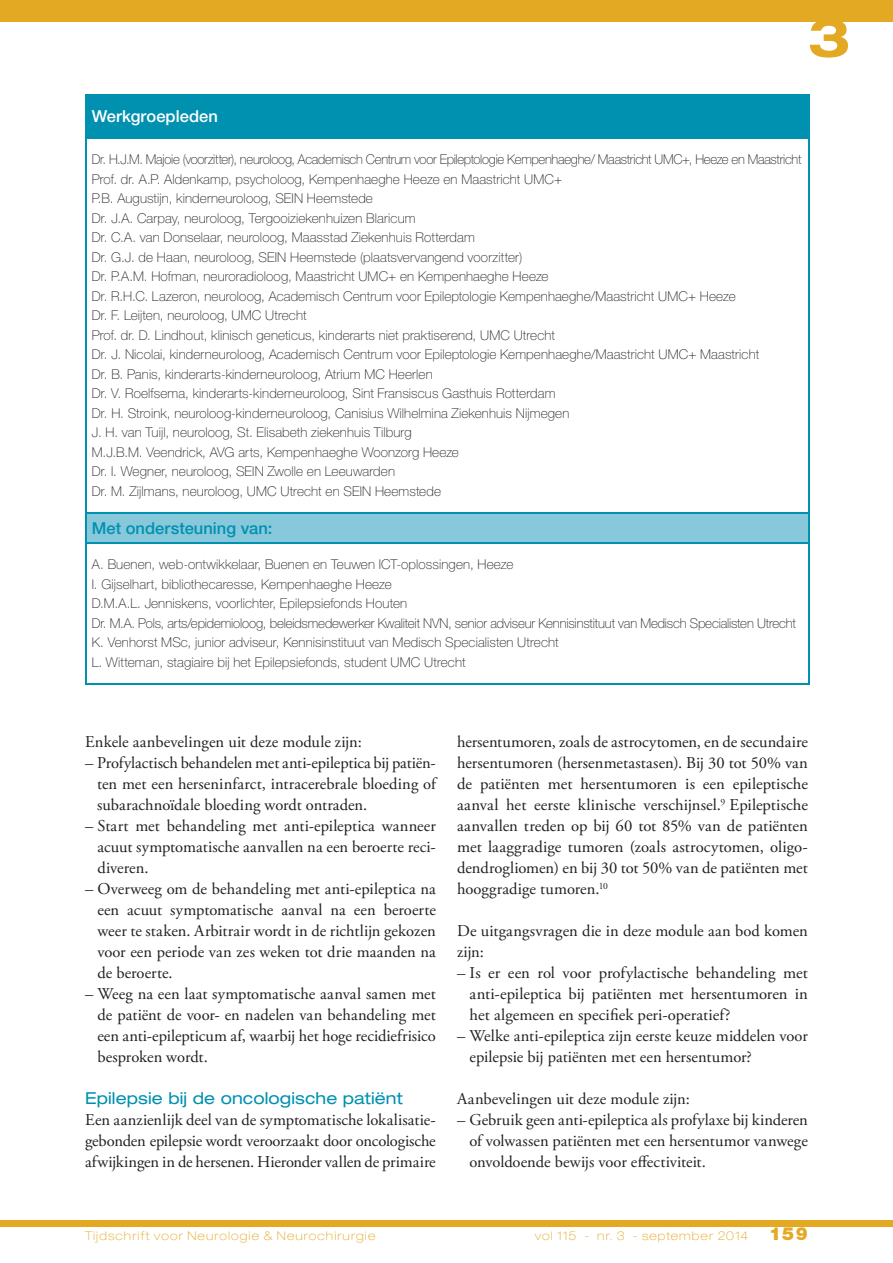
<style>
.page{position:relative;width:893px;height:1263px;background:#fff}
.page>*{position:absolute;margin:0;border:0;box-sizing:border-box;transform-origin:0 0}
.t1{font:700 expanded 52.5px "Helvetica Neue LT Std";color:#e4a922}
.t2{font:16.5px/21px "Adobe Garamond Pro";color:#231f20;text-align:justify}
.t3{font:expanded 16.5px "Helvetica Neue LT Std";letter-spacing:.005em;color:#0091b1}
.t4{font:500 16.5px "Helvetica Neue LT Std";letter-spacing:.005em;color:#0091b1}
.t5{font:500 16.5px "Helvetica Neue LT Std";letter-spacing:.005em;color:#fff}
.t6{font:100 13.5px/19.5px "Helvetica Neue LT Std";letter-spacing:.01em;color:#231f20}
.t7{font:100 expanded 12px "Helvetica Neue LT Std";letter-spacing:.09em;color:#e4a922}
.s1{font-weight:900;font-stretch:normal;font-size:18px}
</style>
<div class="page">
<div style="left:0;top:1220px;width:893px;height:7px;background:#e4a922"></div>
<div style="left:0;top:0;width:893px;height:21px;background:#e4a922"></div>
<div style="left:86px;top:95px;width:723px;height:43px;background:#0091b1"></div>
<div style="left:86px;top:513px;width:723px;height:30px;background:#87c8db"></div>
<svg style="left:87px;top:512px;width:16px;height:2px"></svg>
<hr style="left:103px;top:512px;width:705px;height:2px;background:#0091b1">
<svg style="left:87px;top:542px;width:16px;height:1px"></svg>
<hr style="left:103px;top:542px;width:705px;height:1px;background:#0091b1">
<svg style="left:85px;top:137px;width:18px;height:2px"></svg>
<hr style="left:103px;top:137px;width:705px;height:2px;background:#0091b1">
<hr style="left:85px;top:96px;width:2px;height:41px;background:#0091b1">
<svg style="left:85px;top:683px;width:18px;height:2px"></svg>
<hr style="left:103px;top:683px;width:706px;height:2px;background:#0091b1">
<hr style="left:85px;top:139px;width:2px;height:374px;background:#0091b1">
<hr style="left:808px;top:138px;width:1px;height:375px;background:#0091b1">
<hr style="left:85px;top:513px;width:2px;height:30px;background:#0091b1">
<hr style="left:808px;top:513px;width:1px;height:30px;background:#0091b1">
<hr style="left:85px;top:543px;width:2px;height:140px;background:#0091b1">
<hr style="left:808px;top:543px;width:1px;height:140px;background:#0091b1">
<h1 class="t1" style="left:808px;top:5px;width:44px">3</h1>
<p class="t5" style="left:92px;top:107px;width:128px">Werkgroepleden</p>
<p class="t6" style="left:92px;top:150px;width:711px">Dr. H.J.M. Majoie (voorzitter), neuroloog, Academisch Centrum voor Epileptologie Kempenhaeghe/ Maastricht UMC+, Heeze en Maastricht Prof. dr. A.P. Aldenkamp, psycholoog, Kempenhaeghe Heeze en Maastricht UMC+<br>P.B. Augustijn, kinderneuroloog, SEIN Heemstede<br>Dr. J.A. Carpay, neuroloog, Tergooiziekenhuizen Blaricum<br>Dr. C.A. van Donselaar, neuroloog, Maasstad Ziekenhuis Rotterdam<br>Dr. G.J. de Haan, neuroloog, SEIN Heemstede (plaatsvervangend voorzitter)<br>Dr. P.A.M. Hofman, neuroradioloog, Maastricht UMC+ en Kempenhaeghe Heeze<br>Dr. R.H.C. Lazeron, neuroloog, Academisch Centrum voor Epileptologie Kempenhaeghe/Maastricht UMC+ Heeze<br>Dr. F. Leijten, neuroloog, UMC Utrecht<br>Prof. dr. D. Lindhout, klinisch geneticus, kinderarts niet praktiserend, UMC Utrecht<br>Dr. J. Nicolai, kinderneuroloog, Academisch Centrum voor Epileptologie Kempenhaeghe/Maastricht UMC+ Maastricht<br>Dr. B. Panis, kinderarts-kinderneuroloog, Atrium MC Heerlen<br>Dr. V. Roelfsema, kinderarts-kinderneuroloog, Sint Fransiscus Gasthuis Rotterdam<br>Dr. H. Stroink, neuroloog-kinderneuroloog, Canisius Wilhelmina Ziekenhuis Nijmegen<br>J. H. van Tuijl, neuroloog, St. Elisabeth ziekenhuis Tilburg<br>M.J.B.M. Veendrick, AVG arts, Kempenhaeghe Woonzorg Heeze<br>Dr. I. Wegner, neuroloog, SEIN Zwolle en Leeuwarden<br>Dr. M. Zijlmans, neuroloog, UMC Utrecht en SEIN Heemstede</p>
<p class="t4" style="left:92px;top:518px;width:182px">Met ondersteuning van:</p>
<p class="t6" style="left:92px;top:555px;width:706px">A. Buenen, web-ontwikkelaar, Buenen en Teuwen ICT-oplossingen, Heeze<br>I. Gijselhart, bibliothecaresse, Kempenhaeghe Heeze<br>D.M.A.L. Jenniskens, voorlichter, Epilepsiefonds Houten<br>Dr. M.A. Pols, arts/epidemioloog, beleidsmedewerker Kwaliteit NVN, senior adviseur Kennisinstituut van Medisch Specialisten Utrecht K. Venhorst MSc, junior adviseur, Kennisinstituut van Medisch Specialisten Utrecht<br>L. Witteman, stagiaire bij het Epilepsiefonds, student UMC Utrecht</p>
<p class="t2" style="left:85px;top:732px;width:278px">Enkele aanbevelingen uit deze module zijn:</p>
<p class="t2" style="left:97px;top:753px;width:340px;text-indent:-12px">– Profylactisch behandelen met anti-epileptica bij patiën&shy;ten met een herseninfarct, intracerebrale bloeding of subarachnoïdale bloeding wordt ontraden.</p>
<p class="t2" style="left:97px;top:816px;width:340px;text-indent:-12px">– Start met behandeling met anti-epileptica wanneer acuut symptomatische aanvallen na een beroerte reci&shy;diveren.</p>
<p class="t2" style="left:97px;top:879px;width:340px;text-indent:-12px">– Overweeg om de behandeling met anti-epileptica na een acuut symptomatische aanval na een beroerte weer te staken. Arbitrair wordt in de richtlijn gekozen voor een periode van zes weken tot drie maanden na de beroerte.</p>
<p class="t2" style="left:97px;top:984px;width:340px;text-indent:-12px">– Weeg na een laat symptomatische aanval samen met de patiënt de voor- en nadelen van behandeling met een anti-epilepticum af, waarbij het hoge recidiefrisico besproken wordt.</p>
<p class="t3" style="left:85px;top:1088px;width:319px">Epilepsie bij de oncologische patiënt</p>
<p class="t2" style="left:85px;top:1110px;width:352px">Een aanzienlijk deel van de symptomatische lokalisatie&shy;gebonden epilepsie wordt veroorzaakt door oncologische afwijkingen in de hersenen. Hieronder vallen de primaire</p>
<p class="t2" style="left:457px;top:732px;width:352px">hersentumoren, zoals de astrocytomen, en de secundaire hersentumoren (hersenmetastasen). Bij 30 tot 50% van de patiënten met hersentumoren is een epileptische aanval het eerste klinische verschijnsel.<sup>9</sup> Epileptische aanvallen treden op bij 60 tot 85% van de patiënten met laaggradige tumoren (zoals astrocytomen, oligo&shy;dendrogliomen) en bij 30 tot 50% van de patiënten met hooggradige tumoren.<sup>10</sup></p>
<p class="t2" style="left:457px;top:921px;width:352px">De uitgangsvragen die in deze module aan bod komen zijn:</p>
<p class="t2" style="left:470px;top:963px;width:340px;text-indent:-12px">– Is er een rol voor profylactische behandeling met anti-epileptica bij patiënten met hersentumoren in het algemeen en specifiek peri-operatief?</p>
<p class="t2" style="left:469px;top:1026px;width:340px;text-indent:-12px">– Welke anti-epileptica zijn eerste keuze middelen voor epilepsie bij patiënten met een hersentumor?</p>
<p class="t2" style="left:457px;top:1089px;width:234px">Aanbevelingen uit deze module zijn:</p>
<p class="t2" style="left:469px;top:1110px;width:340px;text-indent:-12px">– Gebruik geen anti-epileptica als profylaxe bij kinderen of volwassen patiënten met een hersentumor vanwege onvoldoende bewijs voor effectiviteit.</p>
<p class="t7" style="left:85px;top:1228px;width:292px">Tijdschrift voor Neurologie &amp; Neurochirurgie</p>
<p class="t7" style="left:535px;top:1228px;width:275px">vol 115 - nr. 3 - september 2014 <span class="s1">159</span></p>
</div>
